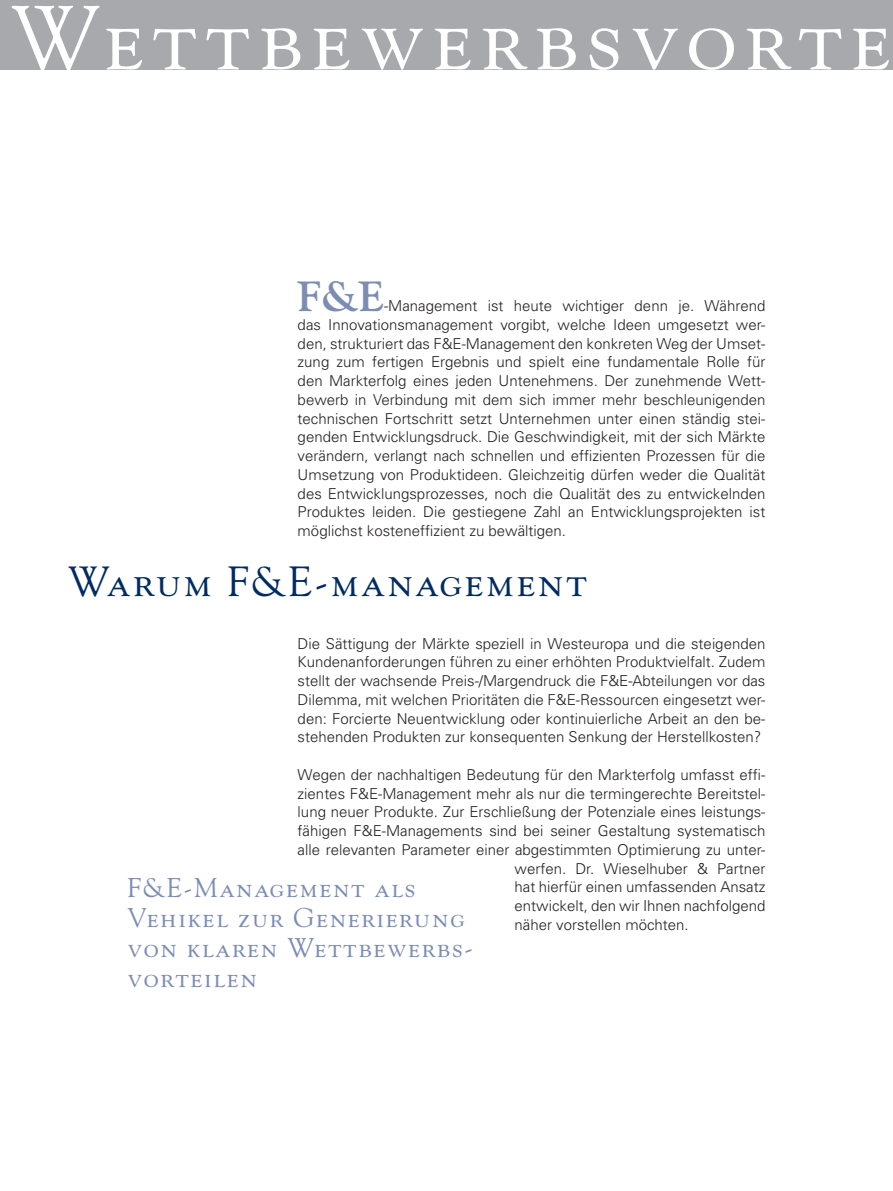
<style>
.page{position:relative;width:893px;height:1191px;background:#fff}
.page>*{position:absolute;margin:0;border:0;box-sizing:border-box;transform-origin:0 0}
.t1{font:90px "Goudy SC";letter-spacing:.09em;color:#fff}
.t2{font:42px "Goudy SC";letter-spacing:.06em;color:#002c62}
.t3{font:700 42px "Goudy";color:#7c8db3}
.t4{font:27px/30px "Goudy SC";letter-spacing:.06em;color:#7c8db3}
.t5{font:300 15px/18.8px "Univers";color:#231f20;text-align:justify}
</style>
<div class="page">
<div style="left:0;top:0;width:893px;height:69px;background:#a8a9ad"></div>
<h1 class="t1" style="left:11px;top:-15px;width:881px">Wettbewerbsvorte</h1>
<h2 class="t3" style="left:298px;top:270px;width:88px">F&amp;E</h2>
<p class="t5" style="left:298px;top:296px;width:469px;text-indent:86px">-Management ist heute wichtiger denn je. Während das Innovationsmanagement vorgibt, welche Ideen umgesetzt wer&shy;den, strukturiert das F&amp;E-Management den konkreten Weg der Umset&shy;zung zum fertigen Ergebnis und spielt eine fundamentale Rolle für den Markterfolg eines jeden Untenehmens. Der zunehmende Wett&shy;bewerb in Verbindung mit dem sich immer mehr beschleunigenden technischen Fortschritt setzt Unternehmen unter einen ständig stei&shy;genden Entwicklungsdruck. Die Geschwindigkeit, mit der sich Märkte verändern, verlangt nach schnellen und effizienten Prozessen für die Umsetzung von Produktideen. Gleichzeitig dürfen weder die Qualität des Entwicklungsprozesses, noch die Qualität des zu entwickelnden Produktes leiden. Die gestiegene Zahl an Entwicklungsprojekten ist möglichst kosteneffizient zu bewältigen.</p>
<h2 class="t2" style="left:68px;top:557px;width:520px">Warum F&amp;E-management</h2>
<p class="t5" style="left:298px;top:634px;width:469px">Die Sättigung der Märkte speziell in Westeuropa und die steigenden Kundenanforderungen führen zu einer erhöhten Produktvielfalt. Zudem stellt der wachsende Preis-/Margendruck die F&amp;E-Abteilungen vor das Dilemma, mit welchen Prioritäten die F&amp;E-Ressourcen eingesetzt wer&shy;den: Forcierte Neuentwicklung oder kontinuierliche Arbeit an den be&shy;stehenden Produkten zur konsequenten Senkung der Herstellkosten?</p>
<p class="t5" style="left:298px;top:765px;width:469px">Wegen der nachhaltigen Bedeutung für den Markterfolg umfasst effi-</p>
<p class="t5" style="left:298px;top:784px;width:469px">zientes F&amp;E-Management mehr als nur die termingerechte Bereitstel-</p>
<p class="t5" style="left:298px;top:802px;width:469px">lung neuer Produkte. Zur Erschließung der Potenziale eines leistungs-</p>
<p class="t5" style="left:298px;top:821px;width:469px">fähigen F&amp;E-Managements sind bei seiner Gestaltung systematisch</p>
<p class="t5" style="left:298px;top:840px;width:469px">alle relevanten Parameter einer abgestimmten Optimierung zu unter-</p>
<p class="t5" style="left:514px;top:859px;width:252px">werfen. Dr. Wieselhuber &amp; Partner</p>
<p class="t5" style="left:514px;top:877px;width:252px">hat hierfür einen umfassenden Ansatz</p>
<p class="t5" style="left:514px;top:896px;width:252px">entwickelt, den wir Ihnen nachfolgend</p>
<p class="t5" style="left:514px;top:915px;width:176px">näher vorstellen möchten.</p>
<h3 class="t4" style="left:128px;top:872px;width:347px">F&amp;E-Management als<br>Vehikel zur Generierung von klaren Wettbewerbs&shy;vorteilen</h3>
</div>
